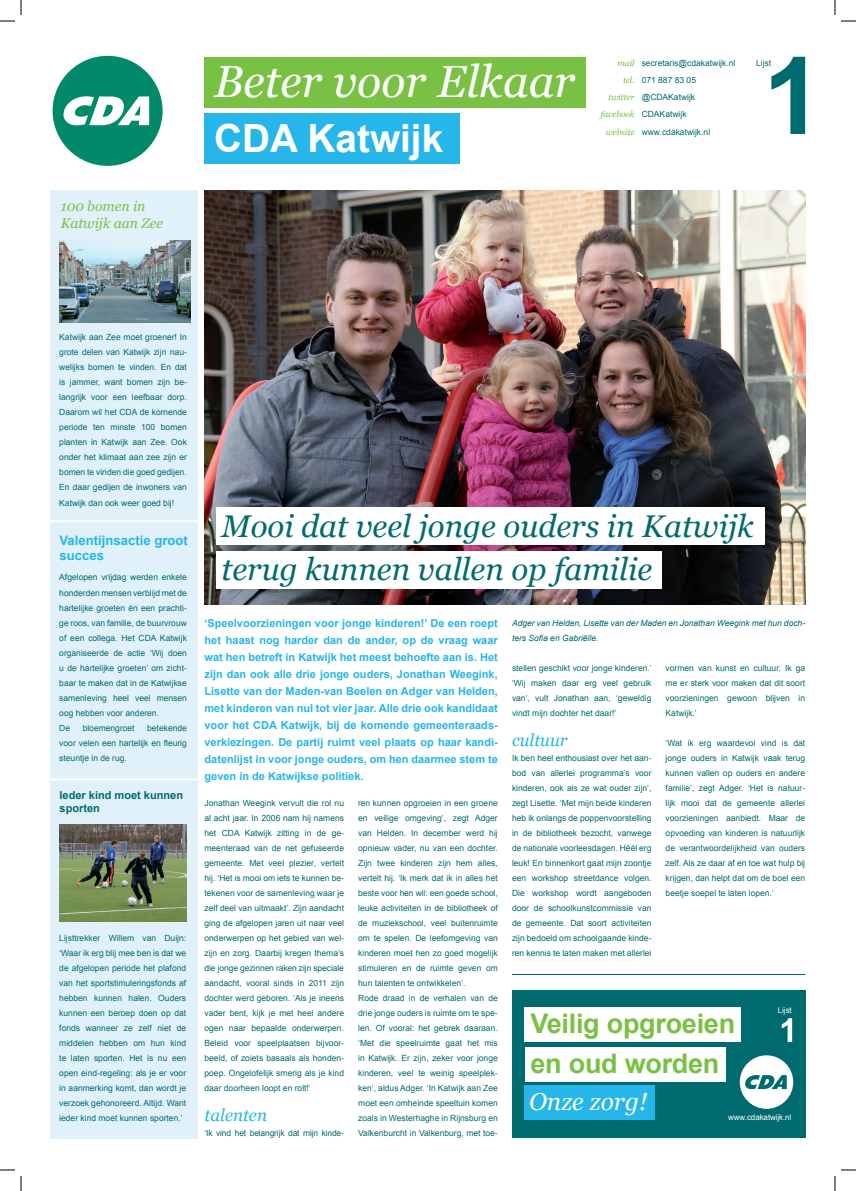
<style>
.page{position:relative;width:856px;height:1191px;background:#fff}
.page>*{position:absolute;margin:0;border:0;box-sizing:border-box;transform-origin:0 0}
.t1{font:700 107.3px "Arial";color:#006b6e}
.t2{font:italic 44.9px "Georgia";color:#fff}
.t3{font:700 38.8px "Arial";color:#fff}
.t4{font:italic 31.4px/43px "Georgia";color:#006b6e}
.t5{font:700 27px "Arial";letter-spacing:-.01em;color:#79c142}
.t6{font:italic 24.5px "Georgia";color:#fff}
.t7{font:italic 17px "Georgia";color:#26b6ea}
.t8{font:italic 14px/17px "Georgia";color:#79c142}
.t9{font:700 13.1px/15.7px "Arial";color:#26b6ea}
.t10{font:700 11px/17px "Arial";color:#26b6ea;text-align:justify}
.t11{font:700 11px/13.2px "Arial";color:#006b6e}
.t12{font:8.5px/15px "Arial";color:#006b6e;text-align:justify}
.t13{font:italic 8.5px/15px "Arial";color:#006b6e}
.t14{font:8.5px "Arial";letter-spacing:-.02em;color:#006b6e}
.t15{font:8px "Arial";letter-spacing:-.01em;color:#fff}
.s1{font-family:"Georgia";font-style:italic;color:#79c142}
</style>
<div class="page">
<img style="left:204px;top:190px;width:601px;height:414px">
<div style="left:216px;top:507px;width:548px;height:38px;background:#fff"></div>
<div style="left:216px;top:550px;width:445px;height:38px;background:#fff"></div>
<svg style="left:53px;top:56px;width:110px;height:110px"></svg>
<div style="left:51px;top:190px;width:147px;height:948px;background:#e0f1fa"></div>
<hr style="left:32px;top:778px;width:168px;height:2px;background:#fff">
<hr style="left:32px;top:520px;width:168px;height:2px;background:#fff">
<hr style="left:512px;top:973px;width:293px;height:1px;background:#006b6e">
<img style="left:60px;top:240px;width:130px;height:82px">
<div style="left:512px;top:989px;width:293px;height:147px;background:#006b6e"></div>
<svg style="left:739px;top:1055px;width:54px;height:53px"></svg>
<svg style="left:781px;top:1018px;width:11px;height:23px"></svg>
<div style="left:524px;top:1046px;width:201px;height:34px;background:#fff"></div>
<div style="left:524px;top:1085px;width:131px;height:34px;background:#26b6ea"></div>
<div style="left:524px;top:1007px;width:216px;height:34px;background:#fff"></div>
<div style="left:204px;top:58px;width:382px;height:50px;background:#79c142"></div>
<div style="left:204px;top:113px;width:256px;height:51px;background:#26b6ea"></div>
<img style="left:59px;top:824px;width:128px;height:96px">
<svg style="left:841px;top:20px;width:15px;height:2px"></svg>
<svg style="left:841px;top:1169px;width:15px;height:1px"></svg>
<svg style="left:0;top:0;width:22px;height:22px"></svg>
<svg style="left:0;top:1169px;width:22px;height:21px"></svg>
<svg style="left:834px;top:0;width:1px;height:15px"></svg>
<svg style="left:834px;top:1176px;width:1px;height:14px"></svg>
<h3 class="t8" style="left:61px;top:198px;width:104px">100 bomen in<br>Katwijk aan Zee</h3>
<h2 class="t2" style="left:214px;top:53px;width:362px">Beter voor Elkaar</h2>
<h3 class="t3" style="left:214px;top:113px;width:231px">CDA Katwijk</h3>
<h1 class="t1" style="left:762px;top:25px;width:61px">1</h1>
<p class="t12" style="left:617px;top:56px;width:119px"><span class="s1">mail</span> secretaris@cdakatwijk.nl</p>
<p class="t12" style="left:756px;top:56px;width:17px">Lijst</p>
<p class="t12" style="left:623px;top:73px;width:75px"><span class="s1">tel.</span> 071 887 83 05</p>
<p class="t12" style="left:608px;top:90px;width:88px"><span class="s1">twitter</span> @CDAKatwijk</p>
<p class="t12" style="left:601px;top:107px;width:87px"><span class="s1">facebook</span> CDAKatwijk</p>
<p class="t12" style="left:606px;top:124px;width:106px"><span class="s1">website</span> www.cdakatwijk.nl</p>
<p class="t12" style="left:59px;top:330px;width:129px">Katwijk aan Zee moet groener! In grote delen van Katwijk zijn nau&shy;welijks bomen te vinden. En dat is jammer, want bomen zijn be&shy;langrijk voor een leefbaar dorp.<br>Daarom wil het CDA de komende periode ten minste 100 bomen planten in Katwijk aan Zee. Ook onder het klimaat aan zee zijn er bomen te vinden die goed gedijen.<br>En daar gedijen de inwoners van Katwijk dan ook weer goed bij!</p>
<h3 class="t9" style="left:60px;top:532px;width:130px">Valentijnsactie groot succes</h3>
<p class="t12" style="left:59px;top:570px;width:129px;text-align:left">Afgelopen vrijdag werden enkele honderden mensen verblijd met de hartelijke groeten én een prachti&shy;ge roos, van familie, de buurvrouw of een collega. Het CDA Katwijk organiseerde de actie ‘Wij doen u de hartelijke groeten’ om zicht&shy;baar te maken dat in de Katwijkse samenleving heel veel mensen oog hebben voor anderen.<br>De</p>
<p class="t12" style="left:59px;top:720px;width:129px;text-indent:88px">betekende voor velen een hartelijk en fleurig steuntje in de rug.</p>
<p class="t12" style="left:83px;top:720px;width:53px">bloemengroet</p>
<p class="t11" style="left:60px;top:789px;width:125px">Ieder kind moet kunnen sporten</p>
<p class="t12" style="left:59px;top:930px;width:128px">Lijsttrekker Willem van Duijn: ‘Waar ik erg blij mee ben is dat we de afgelopen periode het plafond van het sportstimuleringsfonds af hebben kunnen halen. Ouders kunnen een beroep doen op dat fonds wanneer ze zelf niet de middelen hebben om hun kind te laten sporten. Het is nu een open eind-regeling: als je er voor in aanmerking komt, dan wordt je verzoek gehonoreerd. Altijd. Want ieder kind moet kunnen sporten.’</p>
<h3 class="t4" style="left:221px;top:504px;width:533px">Mooi dat veel jonge ouders in Katwijk terug kunnen vallen op familie</h3>
<p class="t10" style="left:204px;top:614px;width:295px">‘Speelvoorzieningen voor jonge kinderen!’ De een roept het haast nog harder dan de ander, op de vraag waar wat hen betreft in Katwijk het meest behoefte aan is. Het zijn dan ook alle drie jonge ouders, Jonathan Weegink, Lisette van der Maden-van Beelen en Adger van Helden, met kinderen van nul tot vier jaar. Alle drie ook kandidaat voor het CDA Katwijk, bij de komende gemeenteraads&shy;verkiezingen. De partij ruimt veel plaats op haar kandi&shy;datenlijst in voor jonge ouders, om hen daarmee stem te geven in de Katwijkse politiek.</p>
<p class="t12" style="left:204px;top:795px;width:141px">Jonathan Weegink vervult die rol nu al acht jaar. In 2006 nam hij namens het CDA Katwijk zitting in de ge&shy;meenteraad van de net gefuseerde gemeente. Met veel plezier, vertelt hij. ‘Het is mooi om iets te kunnen be&shy;tekenen voor de samenleving waar je zelf deel van uitmaakt’. Zijn aandacht ging de afgelopen jaren uit naar veel onderwerpen op het gebied van wel&shy;zijn en zorg. Daarbij kregen thema’s die jonge gezinnen raken zijn speciale aandacht, vooral sinds in 2011 zijn dochter werd geboren. ‘Als je ineens vader bent, kijk je met heel andere ogen naar bepaalde onderwerpen.<br>Beleid voor speelplaatsen bijvoor&shy;beeld, of zoiets basaals als honden&shy;poep. Ongelofelijk smerig als je kind daar doorheen loopt en rolt!’</p>
<h3 class="t7" style="left:204px;top:1103px;width:64px">talenten</h3>
<p class="t14" style="left:204px;top:1126px;width:141px">‘Ik vind het belangrijk dat mijn kinde-</p>
<p class="t12" style="left:358px;top:795px;width:141px;text-align:left">ren kunnen opgroeien in een groene en veilige omgeving’, zegt Adger van Helden. In december werd hij opnieuw vader, nu van een dochter.<br>Zijn twee kinderen zijn hem alles, vertelt hij. ‘Ik merk dat ik in alles het beste voor hen wil: een goede school, leuke activiteiten in de bibliotheek of de muziekschool, veel buitenruimte om te spelen. De leefomgeving van kinderen moet hen zo goed mogelijk stimuleren en de ruimte geven om hun talenten te ontwikkelen’.<br>Rode draad in de verhalen van de drie jonge ouders is ruimte om te spe&shy;len. Of vooral: het gebrek daaraan. ‘Met die speelruimte gaat het mis in Katwijk. Er zijn, zeker voor jonge kinderen, veel te weinig speelplek&shy;ken’, aldus Adger. ‘In Katwijk aan Zee moet een omheinde speeltuin komen zoals in Westerhaghe in Rijnsburg en Valkenburcht in Valkenburg, met toe-</p>
<p class="t13" style="left:512px;top:615px;width:295px">Adger van Helden, Lisette van der Maden en Jonathan Weegink met hun doch&shy;ters Sofia en Gabriëlle.</p>
<p class="t12" style="left:512px;top:660px;width:141px">stellen geschikt voor jonge kinderen.’ ‘Wij maken daar erg veel gebruik van’, vult Jonathan aan, ‘geweldig vindt mijn dochter het daar!’</p>
<h3 class="t7" style="left:512px;top:728px;width:57px">cultuur</h3>
<p class="t12" style="left:512px;top:750px;width:141px">Ik ben heel enthousiast over het aan&shy;bod van allerlei programma’s voor kinderen, ook als ze wat ouder zijn’, zegt Lisette. ‘Met mijn beide kinderen heb ik onlangs de poppenvoorstelling in de bibliotheek bezocht, vanwege de nationale voorleesdagen. Héél erg leuk! En binnenkort gaat mijn zoontje een workshop streetdance volgen.<br>Die workshop wordt aangeboden door de schoolkunstcommissie van de gemeente. Dat soort activiteiten zijn bedoeld om schoolgaande kinde&shy;ren kennis te laten maken met allerlei</p>
<p class="t12" style="left:665px;top:660px;width:141px">vormen van kunst en cultuur. Ik ga me er sterk voor maken dat dit soort voorzieningen gewoon blijven in Katwijk.’</p>
<p class="t12" style="left:665px;top:735px;width:141px">‘Wat ik erg waardevol vind is dat jonge ouders in Katwijk vaak terug kunnen vallen op ouders en andere familie’, zegt Adger. ‘Het is natuur&shy;lijk mooi dat de gemeente allerlei voorzieningen aanbiedt. Maar de opvoeding van kinderen is natuurlijk de verantwoordelijkheid van ouders zelf. Als ze daar af en toe wat hulp bij krijgen, dan helpt dat om de boel een beetje soepel te laten lopen.’</p>
<h3 class="t5" style="left:530px;top:1005px;width:206px">Veilig opgroeien</h3>
<h3 class="t5" style="left:530px;top:1045px;width:190px">en oud worden</h3>
<p class="t15" style="left:778px;top:1004px;width:15px">Lijst</p>
<h3 class="t6" style="left:529px;top:1085px;width:120px">Onze zorg!</h3>
<p class="t15" style="left:728px;top:1111px;width:65px">www.cdakatwijk.nl</p>
</div>
